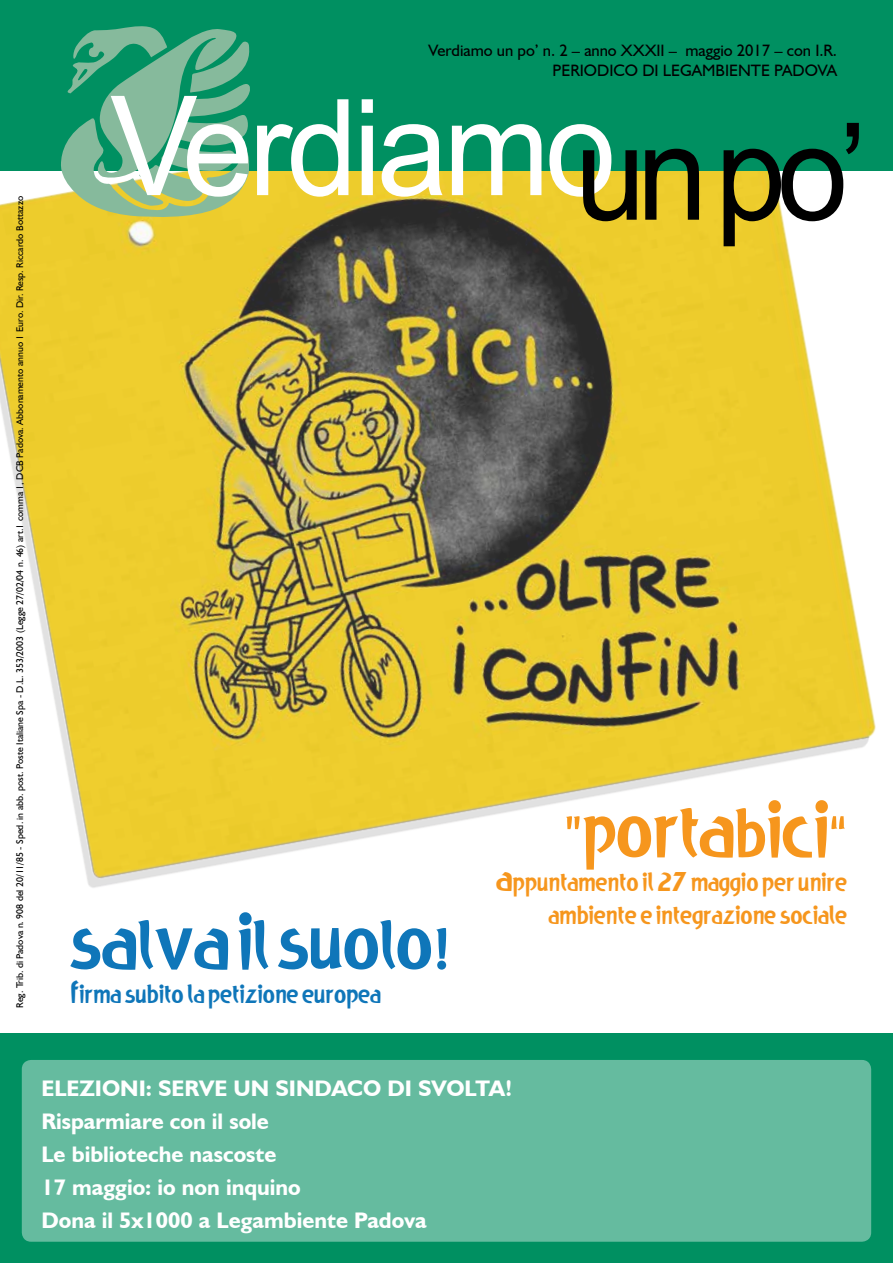
<style>
.page{position:relative;width:893px;height:1263px;background:#fff}
.page>*{position:absolute;margin:0;border:0;box-sizing:border-box;transform-origin:0 0}
.t1{font:133.8px "Arial";letter-spacing:-.035em;color:#fff;scale:.95 1}
.t2{font:133.8px "Arial";color:#000;scale:.95 1}
.t3{font:58.95px "Legambiente Next";color:#0f76b9}
.t4{font:58.95px "Legambiente Next";color:#f6961d}
.t5{font:27px/32.4px "Legambiente Next";color:#f6961d;text-align:right}
.t6{font:27px "Legambiente Next";color:#0f76b9}
.t7{font:700 22.5px/33px "Humanist 521 BT";color:#fff}
.t8{font:16.5px/19.8px "Humanist 521 BT";color:#000;text-align:right}
.t9{font:9.75px "Humanist 521 BT";color:#000}
.s1{font-size:138.6px}
</style>
<div class="page">
<img style="left:0;top:170px;width:893px;height:718px">
<div style="left:0;top:0;width:893px;height:170px;background:#009061"></div>
<svg style="left:59px;top:26px;width:193px;height:194px"></svg>
<div style="left:0;top:1033px;width:893px;height:230px;background:#009061"></div>
<div style="left:22px;top:1060px;width:849px;height:182px;background:#65bb9f;border-radius:9px"></div>
<p class="t9" style="left:14px;top:1008px;width:813px;rotate:-90deg">Reg. Trib. di Padova n. 908 del 20/11/85 - Sped. in abb. post. Poste Italiane Spa - D.L. 353/2003 (Legge 27/02/04 n. 46) art.1 comma 1, DCB Padova. Abbonamento annuo 1 Euro. Dir. Resp. Riccardo Bottazzo</p>
<h3 class="t8" style="left:428px;top:40px;width:410px">Verdiamo un po’ n. 2 – anno XXXII – maggio 2017 – con I.R.<br>PERIODICO DI LEGAMBIENTE PADOVA</h3>
<h1 class="t1" style="left:110px;top:56px;width:534px"><span class="s1">V</span>erdiamo</h1>
<h1 class="t2" style="left:575px;top:81px;width:309px">un po’</h1>
<h2 class="t3" style="left:69px;top:911px;width:381px">SALVA IL SUOLO!</h2>
<h3 class="t6" style="left:71px;top:977px;width:312px">Firma subito la petizione europea</h3>
<h2 class="t4" style="left:564px;top:799px;width:285px">“PORTABICI”</h2>
<h3 class="t5" style="left:496px;top:864px;width:352px">Appuntamento il 27 maggio per unire ambiente e integrazione sociale</h3>
<h3 class="t7" style="left:41px;top:1072px;width:472px">ELEZIONI: SERVE UN SINDACO DI SVOLTA!<br>Risparmiare con il sole<br>Le biblioteche nascoste<br>17 maggio: io non inquino<br>Dona il 5x1000 a Legambiente Padova</h3>
</div>
